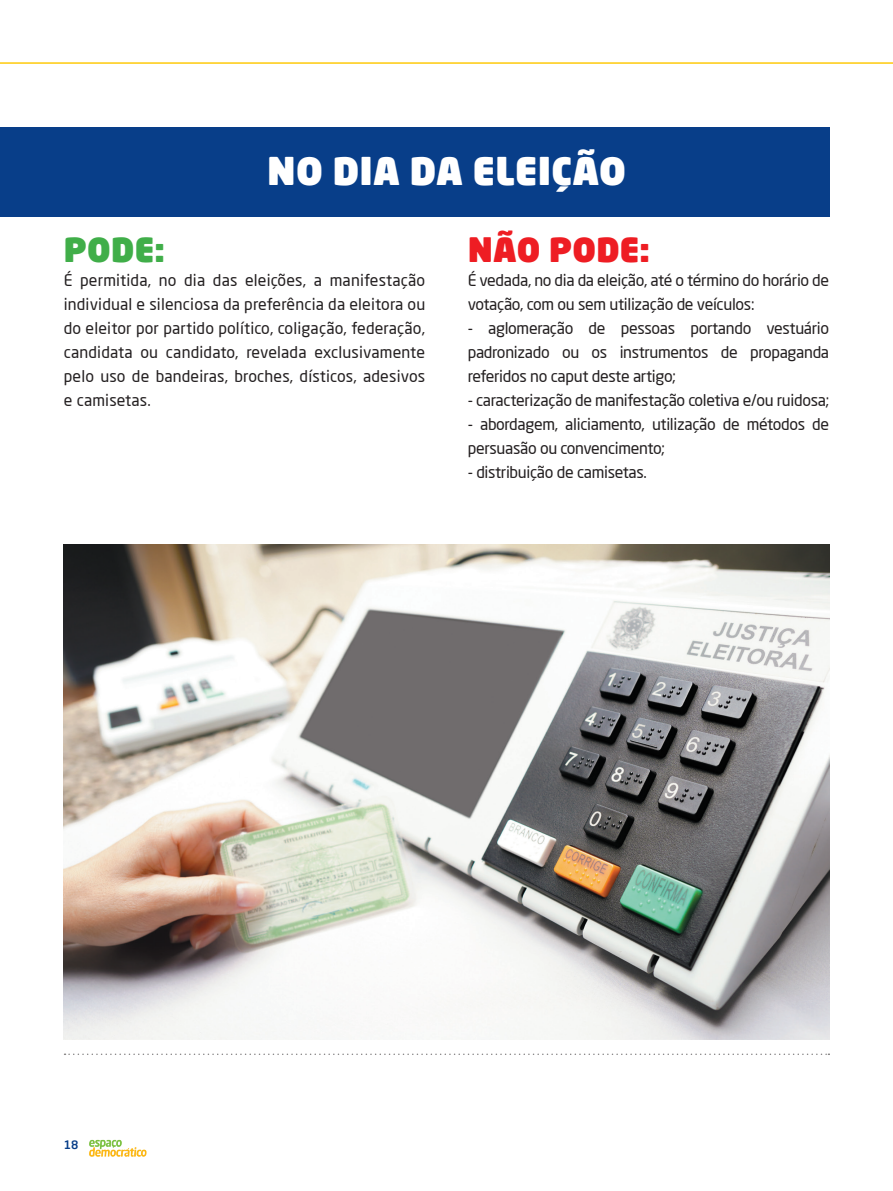
<style>
.page{position:relative;width:893px;height:1191px;background:#fff}
.page>*{position:absolute;margin:0;border:0;box-sizing:border-box;transform-origin:0 0}
.t1{font:900 37.5px "Neo Sans Pro";letter-spacing:.01em;color:#fff}
.t2{font:900 33px "Neo Sans Pro";letter-spacing:.01em;color:#ee1d23}
.t3{font:900 33px "Neo Sans Pro";color:#40ae49}
.t4{font:15.9px/24px "Neo Sans Pro";letter-spacing:-.02em;color:#231f20;text-align:justify}
.t5{font:500 11.55px "Neo Sans Pro";color:#083e89}
</style>
<div class="page">
<img style="left:89px;top:1139px;width:58px;height:17px">
<hr style="left:0;top:62px;width:893px;height:2px;background:#feca0a">
<svg style="left:65px;top:1053px;width:764px;height:2px"></svg>
<div style="left:0;top:128px;width:829px;height:89px;background:#083e89"></div>
<img style="left:64px;top:544px;width:765px;height:495px">
<p class="t1" style="left:267px;top:146px;width:360px">NO DIA DA ELEIÇÃO</p>
<p class="t3" style="left:64px;top:228px;width:102px">PODE:</p>
<p class="t4" style="left:64px;top:268px;width:363px">É permitida, no dia das eleições, a manifestação individual e silenciosa da preferência da eleitora ou do eleitor por partido político, coligação, federação, candidata ou candidato, revelada exclusivamente pelo uso de bandeiras, broches, dísticos, adesivos e camisetas.</p>
<p class="t2" style="left:468px;top:228px;width:183px">NÃO PODE:</p>
<p class="t4" style="left:468px;top:268px;width:363px">É vedada, no dia da eleição, até o término do horário de votação, com ou sem utilização de veículos:</p>
<p class="t4" style="left:468px;top:316px;width:363px">- aglomeração de pessoas portando vestuário padronizado ou os instrumentos de propaganda referidos no caput deste artigo;</p>
<p class="t4" style="left:468px;top:388px;width:363px">- caracterização de manifestação coletiva e/ou ruidosa;</p>
<p class="t4" style="left:468px;top:412px;width:363px">- abordagem, aliciamento, utilização de métodos de persuasão ou convencimento;</p>
<p class="t4" style="left:468px;top:460px;width:181px">- distribuição de camisetas.</p>
<p class="t5" style="left:64px;top:1137px;width:16px">18</p>
</div>
